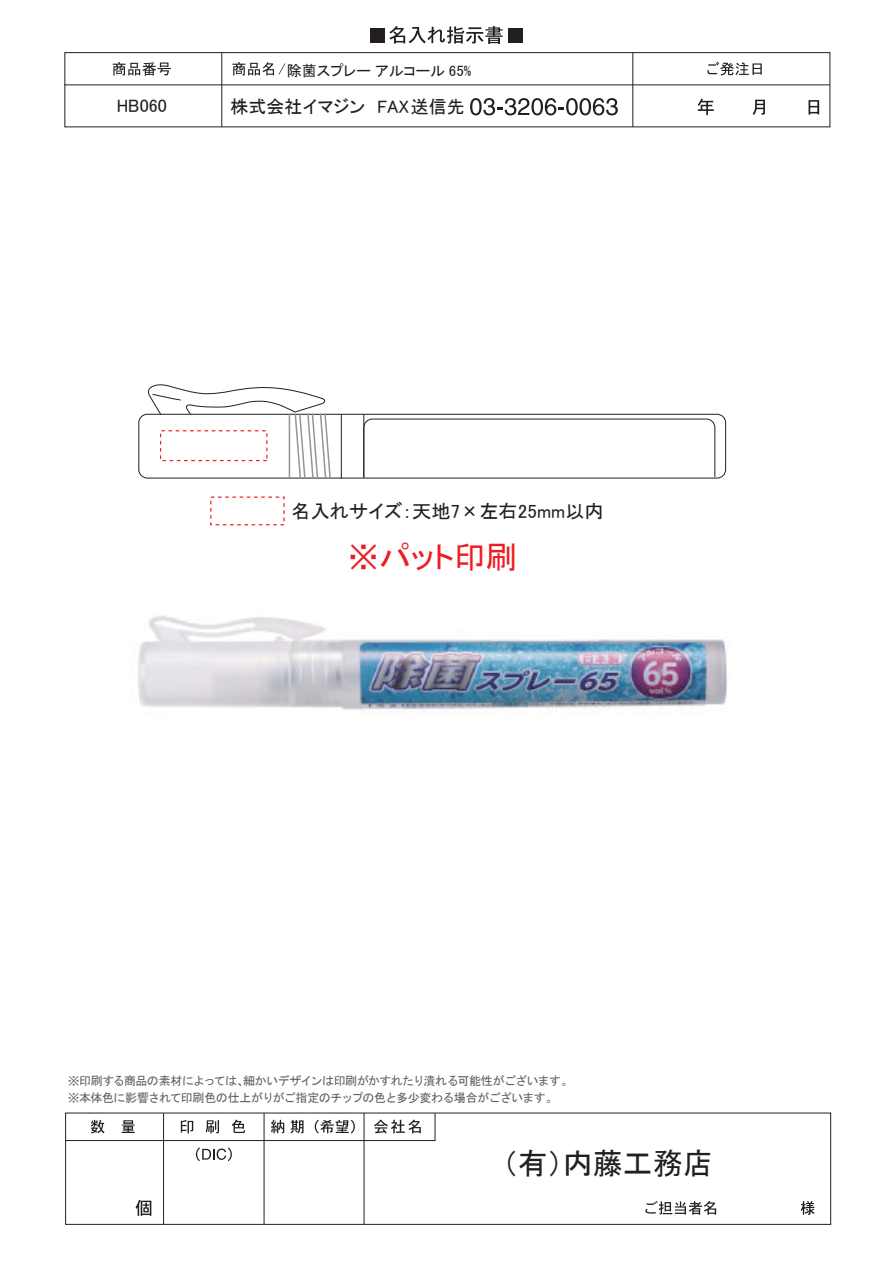
<style>
.page{position:relative;width:893px;height:1263px;background:#fff}
.page>*{position:absolute;margin:0;border:0;box-sizing:border-box;transform-origin:0 0}
.t1{font:31.5px "MS P Gothic";color:#ee1d23}
.t2{font:30px "MS P Gothic";color:#231f20}
.t3{font:19.2px "MS P Gothic";color:#231f20}
.t4{font:18px "MS P Gothic";color:#231f20}
.t5{font:15px "MS P Gothic";color:#231f20}
.t6{font:12px/17px "MS Gothic";letter-spacing:-.045em;color:#616164}
</style>
<div class="page">
<div style="left:65px;top:1113px;width:766px;height:112px;border:1px solid #231f20"></div>
<hr style="left:264px;top:1113px;width:1px;height:111px;background:#231f20">
<hr style="left:163px;top:1113px;width:1px;height:111px;background:#231f20">
<hr style="left:364px;top:1113px;width:1px;height:111px;background:#231f20">
<svg style="left:65px;top:1112px;width:371px;height:29px"></svg>
<svg style="left:196px;top:1147px;width:36px;height:14px"></svg>
<svg style="left:136px;top:1200px;width:15px;height:16px"></svg>
<svg style="left:645px;top:1201px;width:71px;height:14px"></svg>
<svg style="left:801px;top:1201px;width:14px;height:14px"></svg>
<div style="left:64px;top:52px;width:766px;height:75px;border:1px solid #231f20"></div>
<svg style="left:698px;top:99px;width:16px;height:16px"></svg>
<svg style="left:753px;top:100px;width:12px;height:15px"></svg>
<svg style="left:808px;top:100px;width:11px;height:15px"></svg>
<hr style="left:221px;top:53px;width:1px;height:74px;background:#231f20">
<div style="left:370px;top:28px;width:15px;height:14px;background:#231f20"></div>
<svg style="left:389px;top:26px;width:114px;height:18px"></svg>
<div style="left:508px;top:28px;width:15px;height:14px;background:#231f20"></div>
<svg style="left:470px;top:98px;width:148px;height:17px"></svg>
<hr style="left:632px;top:53px;width:1px;height:74px;background:#231f20">
<hr style="left:64px;top:84px;width:766px;height:1px;background:#231f20">
<div style="left:210px;top:496px;width:75px;height:29px;background:#fff;border:1px dashed #ee1d23"></div>
<svg style="left:113px;top:62px;width:58px;height:14px"></svg>
<svg style="left:232px;top:62px;width:53px;height:14px"></svg>
<svg style="left:707px;top:62px;width:55px;height:14px"></svg>
<div style="left:138px;top:414px;width:588px;height:64px;border:1px solid #231f20;border-radius:9px"></div>
<svg style="left:145px;top:384px;width:187px;height:95px"></svg>
<hr style="left:341px;top:414px;width:1px;height:65px;background:#231f20">
<div style="left:160px;top:430px;width:107px;height:31px;background:#fff;border:1px dashed #ee1d23"></div>
<hr style="left:363px;top:414px;width:1px;height:63px;background:#231f20">
<svg style="left:363px;top:418px;width:353px;height:61px"></svg>
<img style="left:138px;top:615px;width:589px;height:99px">
<h3 class="t4" style="left:117px;top:96px;width:52px">HB060</h3>
<p class="t5" style="left:287px;top:63px;width:186px">除菌スプレー アルコール 65%</p>
<h3 class="t4" style="left:231px;top:98px;width:236px">株式会社イマジン FAX送信先</h3>
<h3 class="t3" style="left:291px;top:501px;width:314px">名入れサイズ：天地7×左右25mm以内</h3>
<h1 class="t1" style="left:348px;top:541px;width:171px">※パット印刷</h1>
<p class="t6" style="left:68px;top:1072px;width:507px">※印刷する商品の素材によっては、細かいデザインは印刷がかすれたり潰れる可能性がございます。※本体色に影響されて印刷色の仕上がりがご指定のチップの色と多少変わる場合がございます。</p>
<h2 class="t2" style="left:503px;top:1148px;width:211px">（有）内藤工務店</h2>
</div>
